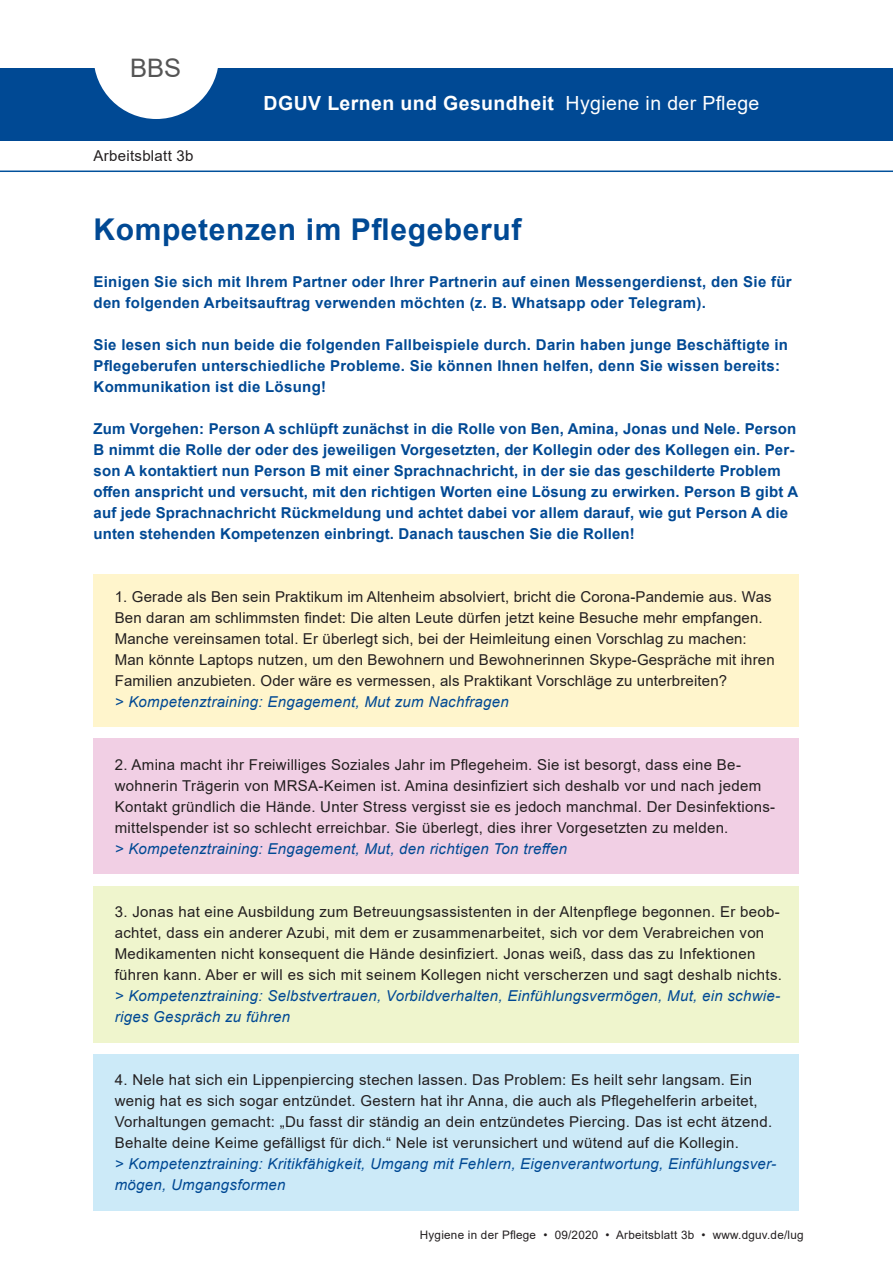
<style>
.page{position:relative;width:893px;height:1263px;background:#fff}
.page>*{position:absolute;margin:0;border:0;box-sizing:border-box;transform-origin:0 0}
.Ueberschrift{font:700 30px "Arial";letter-spacing:.02em;color:#004994}
.head{font:25.5px "Arial";color:#555}
.t1{font:700 19.5px "Arial";letter-spacing:.02em;color:#fff}
.t2{font:19.5px "Arial";letter-spacing:.02em;color:#fff}
.Fliesstext{font:15px/21px "Arial";letter-spacing:.02em;color:#231f20}
.Fliesstext-2{font:700 15px/21px "Arial";letter-spacing:.01em;color:#004994}
.fusszeile{font:11.7px "Arial";letter-spacing:.02em;color:#231f20}
.s1{font-style:italic;color:#004994}
</style>
<div class="page">
<div style="left:94px;top:574px;width:705px;height:152px;background:#fff5cc"></div>
<div style="left:94px;top:738px;width:705px;height:136px;background:#f1cfe4"></div>
<div style="left:94px;top:885px;width:705px;height:157px;background:#eff5cd"></div>
<div style="left:94px;top:1054px;width:705px;height:157px;background:#cceaf8"></div>
<div style="left:0;top:68px;width:893px;height:72px;background:#004994"></div>
<svg style="left:94px;top:68px;width:124px;height:51px"></svg>
<hr style="left:0;top:171px;width:893px;height:1px;background:#01519b">
<p class="head" style="left:130px;top:50px;width:53px">BBS</p>
<p class="Fliesstext" style="left:94px;top:145px;width:102px">Arbeitsblatt 3b</p>
<p class="t1" style="left:264px;top:89px;width:292px">DGUV Lernen und Gesundheit</p>
<p class="t2" style="left:566px;top:89px;width:195px">Hygiene in der Pflege</p>
<p class="Ueberschrift" style="left:94px;top:208px;width:429px">Kompetenzen im Pflegeberuf</p>
<p class="Fliesstext-2" style="left:94px;top:271px;width:700px">Einigen Sie sich mit Ihrem Partner oder Ihrer Partnerin auf einen Messengerdienst, den Sie für den folgenden Arbeitsauftrag verwenden möchten (z. B. Whatsapp oder Telegram).</p>
<p class="Fliesstext-2" style="left:94px;top:334px;width:696px">Sie lesen sich nun beide die folgenden Fallbeispiele durch. Darin haben junge Beschäftigte in<br>Pflegeberufen unterschiedliche Probleme. Sie können Ihnen helfen, denn Sie wissen bereits:<br>Kommunikation ist die Lösung!</p>
<p class="Fliesstext-2" style="left:94px;top:418px;width:706px">Zum Vorgehen: Person A schlüpft zunächst in die Rolle von Ben, Amina, Jonas und Nele. Person B nimmt die Rolle der oder des jeweiligen Vorgesetzten, der Kollegin oder des Kollegen ein. Per&shy;son A kontaktiert nun Person B mit einer Sprachnachricht, in der sie das geschilderte Problem offen anspricht und versucht, mit den richtigen Worten eine Lösung zu erwirken. Person B gibt A auf jede Sprachnachricht Rückmeldung und achtet dabei vor allem darauf, wie gut Person A die unten stehenden Kompetenzen einbringt. Danach tauschen Sie die Rollen!</p>
<p class="Fliesstext" style="left:115px;top:586px;width:661px">1. Gerade als Ben sein Praktikum im Altenheim absolviert, bricht die Corona-Pandemie aus. Was Ben daran am schlimmsten findet: Die alten Leute dürfen jetzt keine Besuche mehr empfangen.<br>Manche vereinsamen total. Er überlegt sich, bei der Heimleitung einen Vorschlag zu machen:<br>Man könnte Laptops nutzen, um den Bewohnern und Bewohnerinnen Skype-Gespräche mit ihren Familien anzubieten. Oder wäre es vermessen, als Praktikant Vorschläge zu unterbreiten?<br><span class="s1">&gt; Kompetenztraining: Engagement, Mut zum Nachfragen</span></p>
<p class="Fliesstext" style="left:115px;top:754px;width:662px">2. Amina macht ihr Freiwilliges Soziales Jahr im Pflegeheim. Sie ist besorgt, dass eine Be&shy;wohnerin Trägerin von MRSA-Keimen ist. Amina desinfiziert sich deshalb vor und nach jedem Kontakt gründlich die Hände. Unter Stress vergisst sie es jedoch manchmal. Der Desinfektions&shy;mittelspender ist so schlecht erreichbar. Sie überlegt, dies ihrer Vorgesetzten zu melden.<br><span class="s1">&gt; Kompetenztraining: Engagement, Mut, den richtigen Ton treffen</span></p>
<p class="Fliesstext" style="left:115px;top:901px;width:669px">3. Jonas hat eine Ausbildung zum Betreuungsassistenten in der Altenpflege begonnen. Er beob&shy;achtet, dass ein anderer Azubi, mit dem er zusammenarbeitet, sich vor dem Verabreichen von Medikamenten nicht konsequent die Hände desinfiziert. Jonas weiß, dass das zu Infektionen führen kann. Aber er will es sich mit seinem Kollegen nicht verscherzen und sagt deshalb nichts. <span class="s1">&gt; Kompetenztraining: Selbstvertrauen, Vorbildverhalten, Einfühlungsvermögen, Mut, ein schwie&shy;riges Gespräch zu führen</span></p>
<p class="Fliesstext" style="left:115px;top:1069px;width:663px">4. Nele hat sich ein Lippenpiercing stechen lassen. Das Problem: Es heilt sehr langsam. Ein wenig hat es sich sogar entzündet. Gestern hat ihr Anna, die auch als Pflegehelferin arbeitet, Vorhaltungen gemacht: „Du fasst dir ständig an dein entzündetes Piercing. Das ist echt ätzend.<br>Behalte deine Keime gefälligst für dich.“ Nele ist verunsichert und wütend auf die Kollegin.<br><span class="s1">&gt; Kompetenztraining: Kritikfähigkeit, Umgang mit Fehlern, Eigenverantwortung, Einfühlungsver&shy;mögen, Umgangsformen</span></p>
<p class="fusszeile" style="left:420px;top:1227px;width:385px">Hygiene in der Pflege • 09/2020 • Arbeitsblatt 3b • www.dguv.de/lug</p>
</div>
